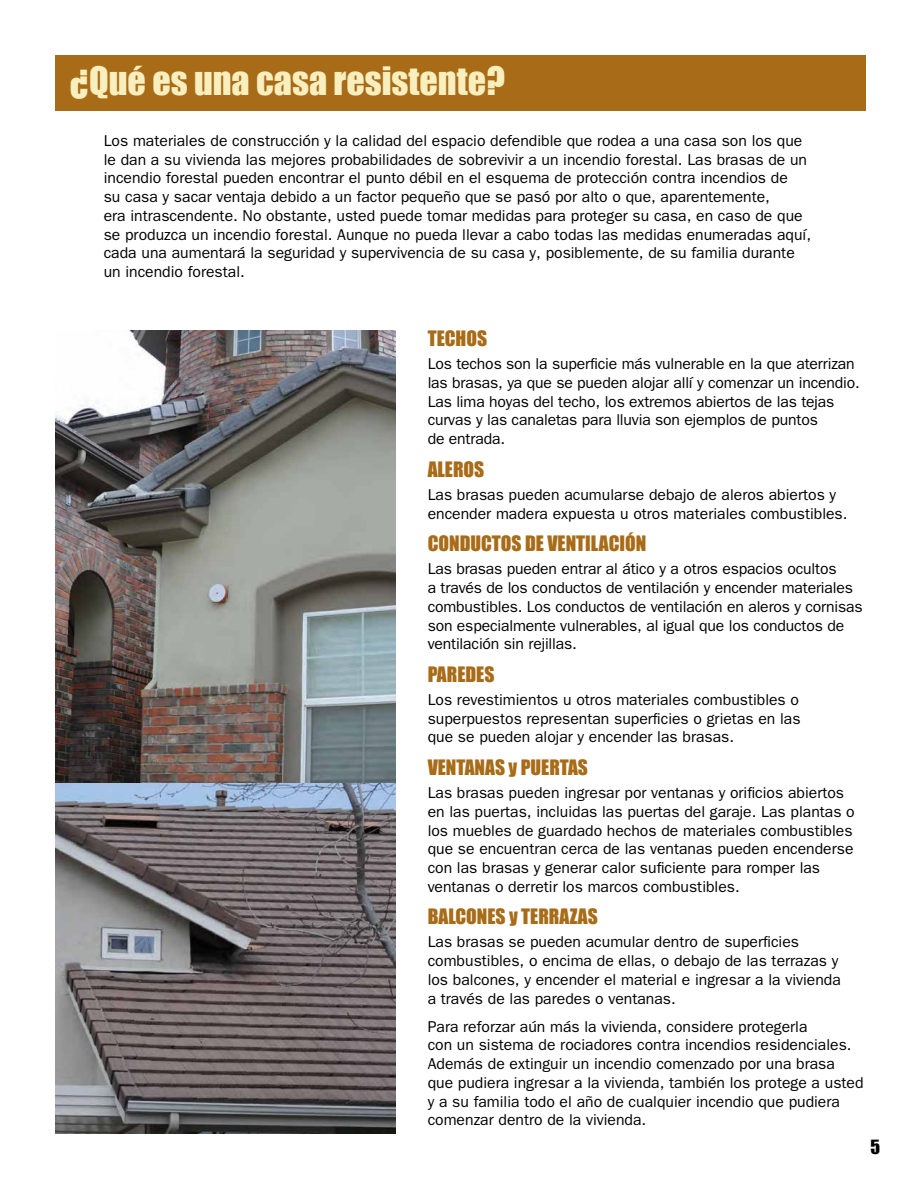
<style>
.page{position:relative;width:918px;height:1188px;background:#fff}
.page>*{position:absolute;margin:0;border:0;box-sizing:border-box;transform-origin:0 0}
.t1{font:36px "Impact";color:#f8eebe}
.t2{font:19.5px "Impact";color:#a86b17}
.t3{font:18px "Impact";color:#000}
.t4{font:15.75px/18.8px "ITC Franklin Gothic Std";color:#000}
</style>
<div class="page">
<div style="left:56px;top:55px;width:810px;height:55px;background:#a86b17"></div>
<img style="left:56px;top:331px;width:340px;height:803px">
<h1 class="t1" style="left:70px;top:53px;width:436px">¿Qué es una casa resistente?</h1>
<p class="t4" style="left:104px;top:131px;width:709px">Los materiales de construcción y la calidad del espacio defendible que rodea a una casa son los que le dan a su vivienda las mejores probabilidades de sobrevivir a un incendio forestal. Las brasas de un incendio forestal pueden encontrar el punto débil en el esquema de protección contra incendios de<br>su casa y sacar ventaja debido a un factor pequeño que se pasó por alto o que, aparentemente,<br>era intrascendente. No obstante, usted puede tomar medidas para proteger su casa, en caso de que se produzca un incendio forestal. Aunque no pueda llevar a cabo todas las medidas enumeradas aquí, cada una aumentará la seguridad y supervivencia de su casa y, posiblemente, de su familia durante un incendio forestal.</p>
<p class="t2" style="left:428px;top:323px;width:61px">TECHOS</p>
<p class="t4" style="left:428px;top:355px;width:434px">Los techos son la superficie más vulnerable en la que aterrizan las brasas, ya que se pueden alojar allí y comenzar un incendio.<br>Las lima hoyas del techo, los extremos abiertos de las tejas curvas y las canaletas para lluvia son ejemplos de puntos<br>de entrada.</p>
<p class="t2" style="left:428px;top:454px;width:58px">ALEROS</p>
<p class="t4" style="left:428px;top:485px;width:421px">Las brasas pueden acumularse debajo de aleros abiertos y encender madera expuesta u otros materiales combustibles.</p>
<p class="t2" style="left:428px;top:528px;width:220px">CONDUCTOS DE VENTILACIÓN</p>
<p class="t4" style="left:428px;top:560px;width:437px">Las brasas pueden entrar al ático y a otros espacios ocultos<br>a través de los conductos de ventilación y encender materiales combustibles. Los conductos de ventilación en aleros y cornisas son especialmente vulnerables, al igual que los conductos de ventilación sin rejillas.</p>
<p class="t2" style="left:428px;top:659px;width:68px">PAREDES</p>
<p class="t4" style="left:428px;top:690px;width:374px;text-align:justify">Los revestimientos u otros materiales combustibles o superpuestos representan superficies o grietas en las que se pueden alojar y encender las brasas.</p>
<p class="t2" style="left:428px;top:752px;width:162px">VENTANAS y PUERTAS</p>
<p class="t4" style="left:428px;top:783px;width:429px">Las brasas pueden ingresar por ventanas y orificios abiertos en las puertas, incluidas las puertas del garaje. Las plantas o los muebles de guardado hechos de materiales combustibles que se encuentran cerca de las ventanas pueden encenderse con las brasas y generar calor suficiente para romper las ventanas o derretir los marcos combustibles.</p>
<p class="t2" style="left:428px;top:902px;width:172px">BALCONES y TERRAZAS</p>
<p class="t4" style="left:428px;top:933px;width:415px">Las brasas se pueden acumular dentro de superficies combustibles, o encima de ellas, o debajo de las terrazas y los balcones, y encender el material e ingresar a la vivienda a través de las paredes o ventanas.</p>
<p class="t4" style="left:428px;top:1017px;width:437px">Para reforzar aún más la vivienda, considere protegerla<br>con un sistema de rociadores contra incendios residenciales.<br>Además de extinguir un incendio comenzado por una brasa que pudiera ingresar a la vivienda, también los protege a usted y a su familia todo el año de cualquier incendio que pudiera comenzar dentro de la vivienda.</p>
<p class="t3" style="left:871px;top:1133px;width:11px">5</p>
</div>
